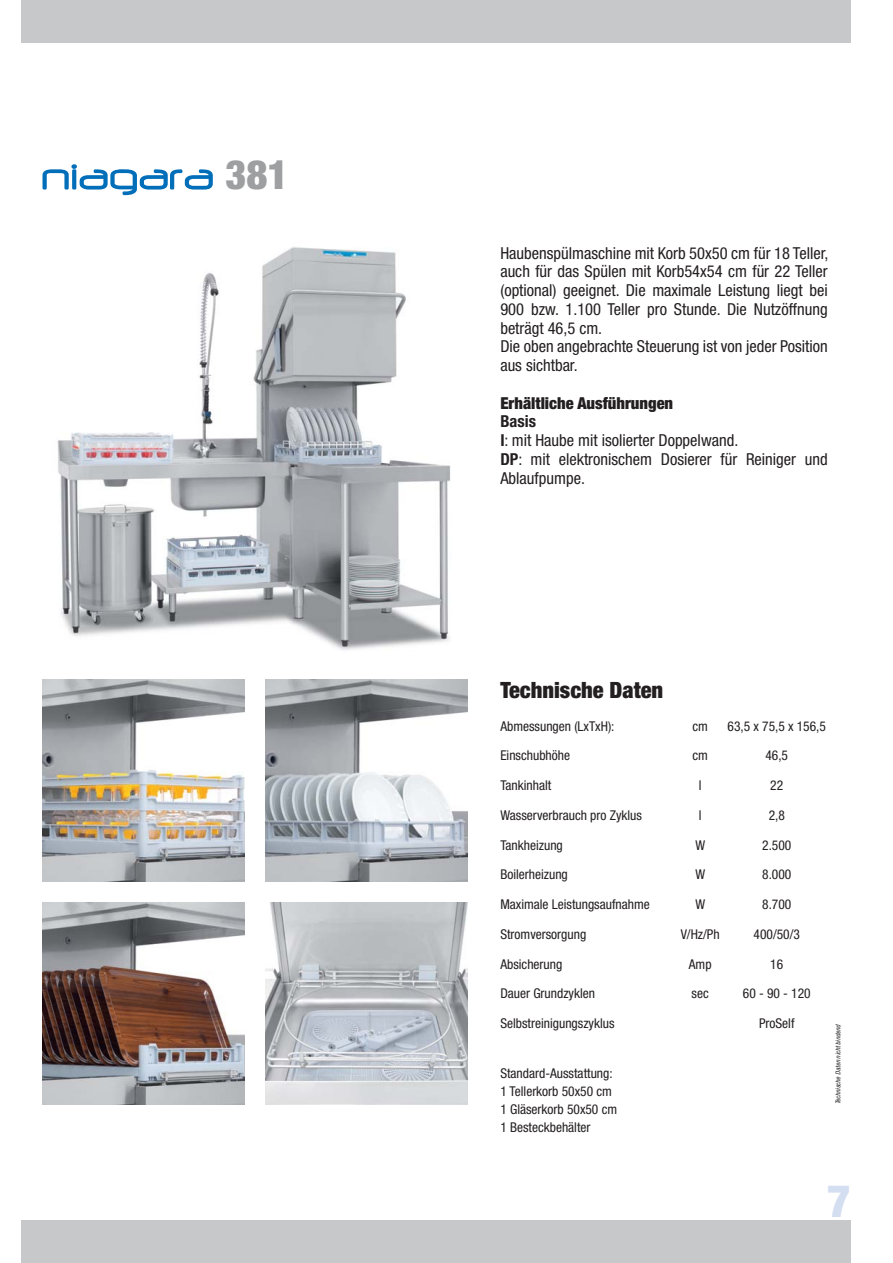
<style>
.page{position:relative;width:893px;height:1263px;background:#fff}
.page>*{position:absolute;margin:0;border:0;box-sizing:border-box;transform-origin:0 0}
.t1{font:900 condensed 45px "Helvetica Neue";color:#d4def1}
.t2{font:900 condensed 40.5px "Helvetica Neue";color:#9d9fa1}
.t3{font:900 condensed 22.5px "Helvetica Neue";color:#231f20}
.t4{font:condensed 16.5px/18.8px "Helvetica Neue";color:#231f20}
.t5{font:900 condensed 16.5px "Helvetica Neue";color:#231f20}
.t6{font:condensed 13.5px/18px "Helvetica Neue";color:#231f20}
.t7{font:italic condensed 6.75px "Helvetica Neue";color:#231f20}
.s1{font-weight:700}
</style>
<div class="page">
<div style="left:21px;top:1220px;width:829px;height:43px;background:#c6c8ca"></div>
<div style="left:21px;top:0;width:829px;height:43px;background:#c6c8ca"></div>
<svg style="left:43px;top:164px;width:170px;height:31px"></svg>
<img style="left:43px;top:679px;width:201px;height:202px">
<img style="left:43px;top:902px;width:201px;height:202px">
<img style="left:266px;top:679px;width:202px;height:202px">
<img style="left:266px;top:902px;width:202px;height:202px">
<img style="left:57px;top:247px;width:394px;height:403px">
<h2 class="t2" style="left:225px;top:160px;width:65px">381</h2>
<p class="t4" style="left:500px;top:245px;width:330px">Haubenspülmaschine mit Korb 50x50 cm für 18 Teller, auch für das Spülen mit Korb54x54 cm für 22 Teller (optional) geeignet. Die maximale Leistung liegt bei 900 bzw. 1.100 Teller pro Stunde. Die Nutzöffnung beträgt 46,5 cm.<br>Die oben angebrachte Steuerung ist von jeder Position aus sichtbar.</p>
<p class="t5" style="left:500px;top:397px;width:174px">Erhältliche Ausführungen</p>
<p class="t4" style="left:500px;top:413px;width:329px"><span class="s1">Basis<br>I</span>: mit Haube mit isolierter Doppelwand.<br><span class="s1">DP</span>: mit elektronischem Dosierer für Reiniger und<br>Ablaufpumpe.</p>
<h3 class="t3" style="left:500px;top:681px;width:164px">Technische Daten</h3>
<p class="t6" style="left:500px;top:718px;width:116px">Abmessungen (LxTxH):</p>
<p class="t6" style="left:692px;top:718px;width:17px">cm</p>
<p class="t6" style="left:727px;top:718px;width:100px">63,5 x 75,5 x 156,5</p>
<p class="t6" style="left:500px;top:748px;width:71px">Einschubhöhe</p>
<p class="t6" style="left:692px;top:748px;width:17px">cm</p>
<p class="t6" style="left:765px;top:748px;width:24px">46,5</p>
<p class="t6" style="left:500px;top:777px;width:52px">Tankinhalt</p>
<p class="t6" style="left:699px;top:777px;width:4px">l</p>
<p class="t6" style="left:770px;top:777px;width:14px">22</p>
<p class="t6" style="left:500px;top:807px;width:143px">Wasserverbrauch pro Zyklus</p>
<p class="t6" style="left:699px;top:807px;width:4px">l</p>
<p class="t6" style="left:769px;top:807px;width:18px">2,8</p>
<p class="t6" style="left:500px;top:837px;width:64px">Tankheizung</p>
<p class="t6" style="left:695px;top:837px;width:11px">W</p>
<p class="t6" style="left:762px;top:837px;width:31px">2.500</p>
<p class="t6" style="left:500px;top:867px;width:69px">Boilerheizung</p>
<p class="t6" style="left:695px;top:867px;width:11px">W</p>
<p class="t6" style="left:762px;top:867px;width:31px">8.000</p>
<p class="t6" style="left:500px;top:896px;width:151px">Maximale Leistungsaufnahme</p>
<p class="t6" style="left:695px;top:896px;width:11px">W</p>
<p class="t6" style="left:762px;top:896px;width:31px">8.700</p>
<p class="t6" style="left:500px;top:926px;width:87px">Stromversorgung</p>
<p class="t6" style="left:681px;top:926px;width:40px">V/Hz/Ph</p>
<p class="t6" style="left:754px;top:926px;width:48px">400/50/3</p>
<p class="t6" style="left:500px;top:956px;width:63px">Absicherung</p>
<p class="t6" style="left:689px;top:956px;width:24px">Amp</p>
<p class="t6" style="left:770px;top:956px;width:14px">16</p>
<p class="t6" style="left:500px;top:986px;width:96px">Dauer Grundzyklen</p>
<p class="t6" style="left:692px;top:986px;width:19px">sec</p>
<p class="t6" style="left:743px;top:986px;width:69px">60 - 90 - 120</p>
<p class="t6" style="left:500px;top:1015px;width:116px">Selbstreinigungszyklus</p>
<p class="t6" style="left:759px;top:1015px;width:37px">ProSelf</p>
<p class="t6" style="left:500px;top:1065px;width:118px">Standard-Ausstattung:<br>1 Tellerkorb 50x50 cm<br>1 Gläserkorb 50x50 cm<br>1 Besteckbehälter</p>
<p class="t7" style="left:836px;top:1104px;width:81px;rotate:-90deg">Technische Daten nicht bindend</p>
<h1 class="t1" style="left:827px;top:1185px;width:25px">7</h1>
</div>
